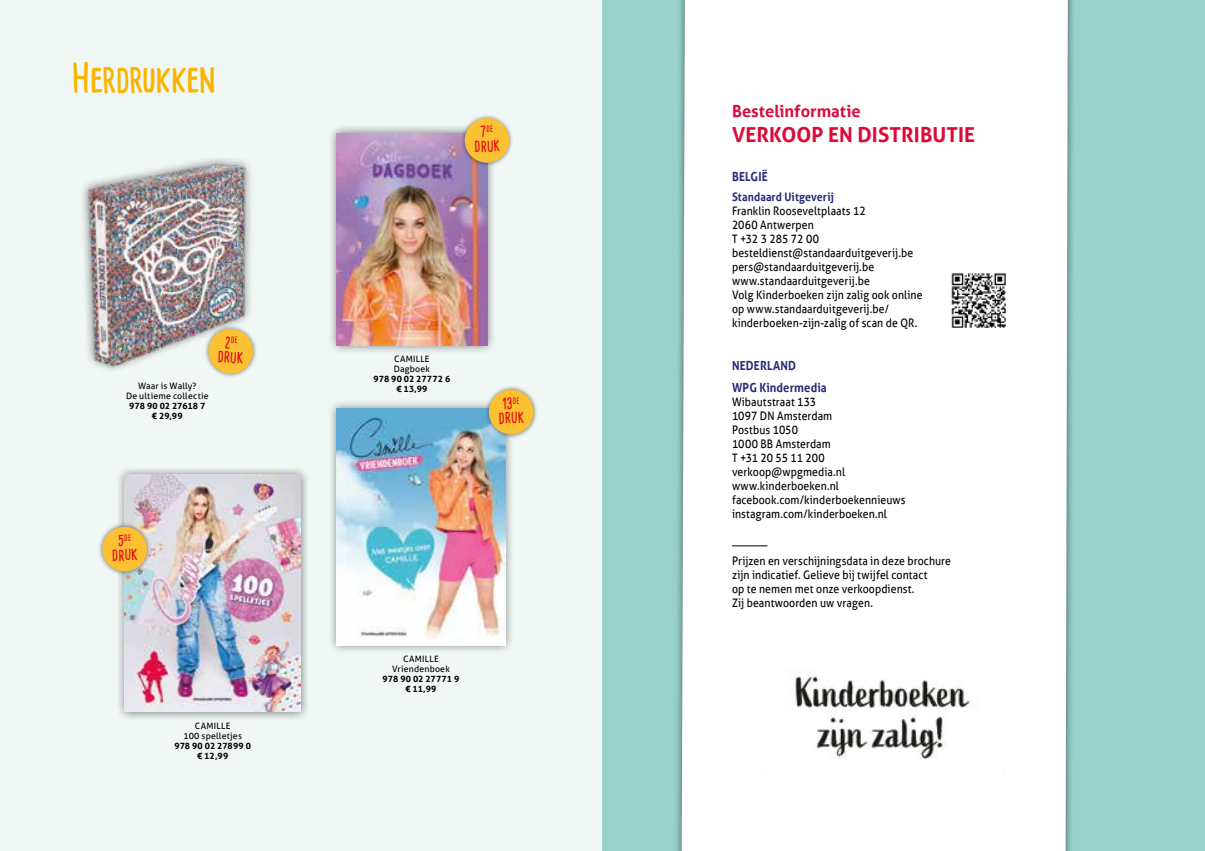
<style>
.page{position:relative;width:1205px;height:851px;background:#fff}
.page>*{position:absolute;margin:0;border:0;box-sizing:border-box;transform-origin:0 0}
.t1{font:700 37.5px "Cardenio Modern";letter-spacing:-.02em;color:#fab400}
.t2{font:700 20.62px "Aller";letter-spacing:.005em;color:#db0a39}
.t3{font:700 16.5px "Aller";letter-spacing:-.005em;color:#db0a39}
.t4{font:700 14.75px/14.8px "Cardenio Modern";color:#e30613;scale:.95 1}
.t5{font:700 12.5px/21.2px "Aller";letter-spacing:.015em;color:#2a2a79;scale:.9 1}
.t6{font:11.75px/14px "Aller";letter-spacing:.01em;color:#000;scale:.9 1}
.t7{font:700 11.75px "Aller";letter-spacing:.01em;color:#2a2a79;scale:.9 1}
.t8{font:8.75px/10px "Aller";letter-spacing:.02em;color:#000;text-align:center}
.t9{font:700 8.75px/10px "Aller";letter-spacing:.01em;color:#000;text-align:center}
</style>
<div class="page">
<div style="left:0;top:0;width:604px;height:850px;background:#f0f7f4"></div>
<div style="left:602px;top:0;width:603px;height:850px;background:#98d1cb"></div>
<div style="left:674px;top:0;width:401px;height:850px;background:#000;opacity:.5"></div>
<div style="left:682px;top:0;width:386px;height:850px;background:#fff"></div>
<hr style="left:732px;top:545px;width:35px;height:1px;background:#000">
<img style="left:757px;top:649px;width:249px;height:123px">
<img style="left:947px;top:269px;width:64px;height:63px">
<img style="left:82px;top:158px;width:169px;height:212px">
<div style="left:327px;top:398px;width:188px;height:256px;background:#000;opacity:.5"></div>
<img style="left:337px;top:408px;width:168px;height:237px">
<div style="left:327px;top:124px;width:170px;height:231px;background:#000;opacity:.5"></div>
<img style="left:337px;top:133px;width:150px;height:212px">
<div style="left:115px;top:464px;width:195px;height:257px;background:#000;opacity:.5"></div>
<img style="left:125px;top:474px;width:175px;height:237px">
<div style="left:204px;top:324px;width:53px;height:54px;background:#000;opacity:.5"></div>
<div style="left:460px;top:113px;width:54px;height:54px;background:#000;opacity:.5"></div>
<div style="left:464px;top:118px;width:45px;height:45px;background:#fcc033;border-radius:50%"></div>
<div style="left:484px;top:385px;width:54px;height:54px;background:#000;opacity:.5"></div>
<div style="left:488px;top:389px;width:46px;height:45px;background:#fcc033;border-radius:50%"></div>
<div style="left:98px;top:522px;width:54px;height:54px;background:#000;opacity:.5"></div>
<div style="left:102px;top:526px;width:45px;height:45px;background:#fcc033;border-radius:50%"></div>
<svg style="left:208px;top:328px;width:46px;height:46px;background:#f1c65e"></svg>
<h1 class="t1" style="left:71px;top:60px;width:147px">Herdrukken</h1>
<p class="t8" style="left:126px;top:382px;width:84px">Waar is Wally?<br>De ultieme collectie</p>
<p class="t9" style="left:129px;top:401px;width:78px">978 90 02 27618 7 € 29,99</p>
<p class="t4" style="left:218px;top:349px;width:28px;rotate:3deg">DRUK</p>
<p class="t4" style="left:112px;top:548px;width:28px;rotate:-1deg">DRUK</p>
<p class="t8" style="left:183px;top:721px;width:60px">CAMILLE<br>100 spelletjes</p>
<p class="t9" style="left:174px;top:741px;width:78px">978 90 02 27899 0 € 12,99</p>
<p class="t4" style="left:474px;top:139px;width:28px;rotate:-1deg">DRUK</p>
<p class="t8" style="left:394px;top:355px;width:38px;text-align:left">CAMILLE<br>Dagboek</p>
<p class="t9" style="left:373px;top:374px;width:78px">978 90 02 27772 6 € 13,99</p>
<p class="t4" style="left:498px;top:396px;width:28px;rotate:-1deg">13<sup>DE<br></sup>DRUK</p>
<p class="t8" style="left:392px;top:655px;width:59px">CAMILLE<br>Vriendenboek</p>
<p class="t9" style="left:383px;top:674px;width:78px">978 90 02 27771 9 € 11,99</p>
<h3 class="t3" style="left:732px;top:101px;width:130px">Bestelinformatie</h3>
<h2 class="t2" style="left:732px;top:122px;width:245px">VERKOOP EN DISTRIBUTIE</h2>
<p class="t5" style="left:732px;top:165px;width:41px">BELGIË</p>
<p class="t7" style="left:732px;top:189px;width:115px">Standaard Uitgeverij</p>
<p class="t6" style="left:732px;top:205px;width:213px">Franklin Rooseveltplaats 12<br>2060 Antwerpen<br>T +32 3 285 72 00 besteldienst@standaarduitgeverij.be pers@standaarduitgeverij.be www.standaarduitgeverij.be<br>Volg Kinderboeken zijn zalig ook online op www.standaarduitgeverij.be/ kinderboeken-zijn-zalig of scan de QR.</p>
<p class="t5" style="left:732px;top:355px;width:107px">NEDERLAND<br>WPG Kindermedia</p>
<p class="t6" style="left:732px;top:395px;width:194px">Wibautstraat 133<br>1097 DN Amsterdam<br>Postbus 1050<br>1000 BB Amsterdam<br>T +31 20 55 11 200 verkoop@wpgmedia.nl www.kinderboeken.nl facebook.com/kinderboekennieuws instagram.com/kinderboeken.nl</p>
<p class="t6" style="left:732px;top:554px;width:245px">Prijzen en verschijningsdata in deze brochure zijn indicatief. Gelieve bij twijfel contact<br>op te nemen met onze verkoopdienst.<br>Zij beantwoorden uw vragen.</p>
</div>
